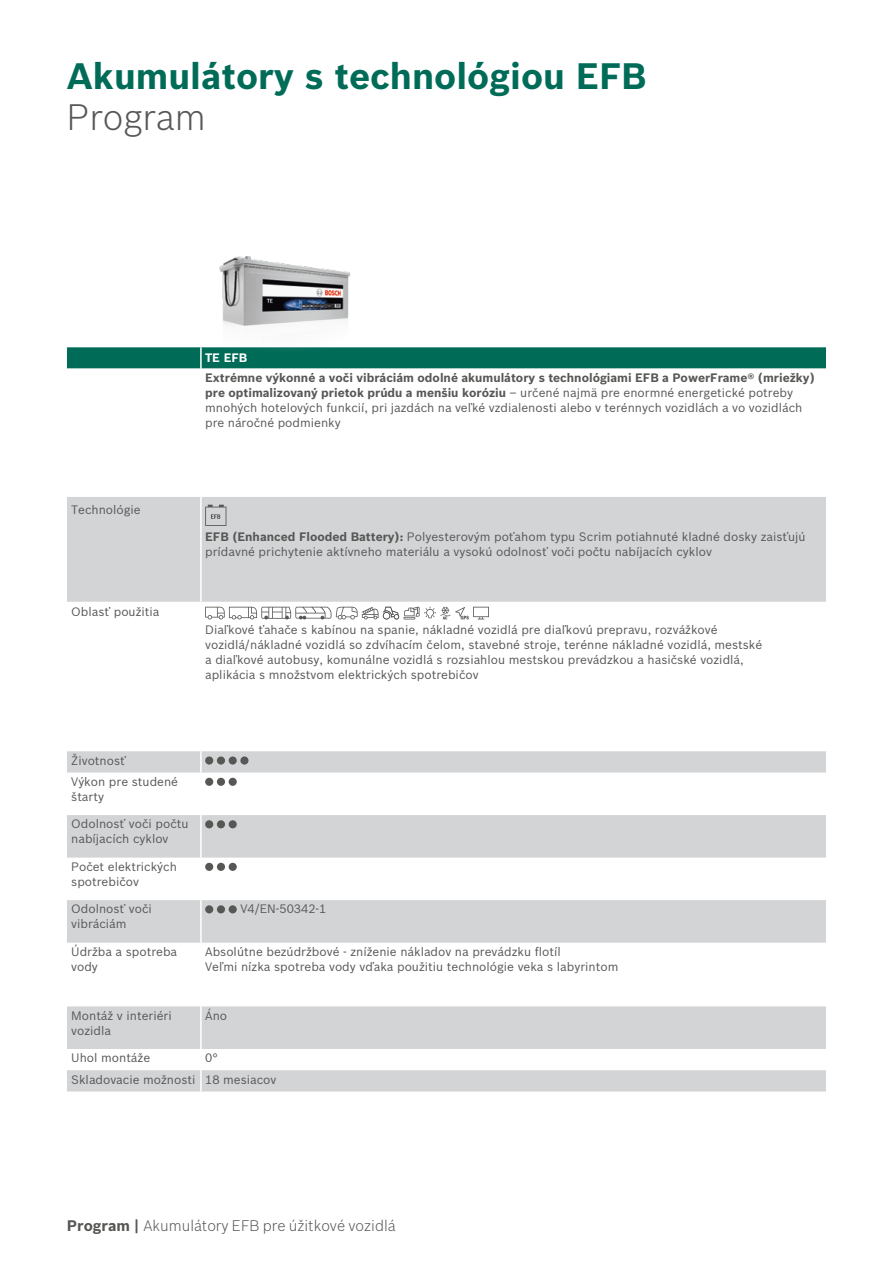
<style>
.page{position:relative;width:893px;height:1263px;background:#fff}
.page>*{position:absolute;margin:0;border:0;box-sizing:border-box;transform-origin:0 0}
.t1{font:700 36px "Bosch Sans";color:#006c58}
.t2{font:300 36px "Bosch Sans";color:#575756}
.t3{font:300 15px "Bosch Sans";color:#575756}
.t4{font:12px/15px "Bosch Sans";color:#575756}
.t5{font:700 12px "Bosch Sans";color:#fff}
.s1{font-weight:700}
</style>
<div class="page">
<svg style="left:67px;top:347px;width:759px;height:22px"></svg>
<svg style="left:67px;top:497px;width:759px;height:594px"></svg>
<div style="left:67px;top:815px;width:759px;height:43px;background:#d3d4d6"></div>
<hr style="left:200px;top:347px;width:2px;height:22px;background:#fff">
<hr style="left:200px;top:497px;width:2px;height:105px;background:#fff">
<hr style="left:67px;top:602px;width:134px;height:1px;background:#fff">
<hr style="left:200px;top:603px;width:2px;height:148px;background:#fff">
<hr style="left:201px;top:602px;width:625px;height:1px;background:#fff">
<hr style="left:200px;top:751px;width:2px;height:21px;background:#fff">
<hr style="left:200px;top:772px;width:2px;height:43px;background:#fff">
<hr style="left:200px;top:815px;width:2px;height:43px;background:#fff">
<hr style="left:200px;top:858px;width:2px;height:42px;background:#fff">
<hr style="left:200px;top:900px;width:2px;height:43px;background:#fff">
<hr style="left:200px;top:943px;width:2px;height:63px;background:#fff">
<hr style="left:200px;top:1006px;width:2px;height:43px;background:#fff">
<hr style="left:200px;top:1049px;width:2px;height:21px;background:#fff">
<hr style="left:200px;top:1070px;width:2px;height:21px;background:#fff">
<svg style="left:205px;top:505px;width:21px;height:21px"></svg>
<svg style="left:205px;top:607px;width:284px;height:12px"></svg>
<div style="left:205px;top:756px;width:8px;height:9px;background:#575756;border-radius:50%"></div>
<div style="left:217px;top:756px;width:8px;height:9px;background:#575756;border-radius:50%"></div>
<div style="left:229px;top:756px;width:8px;height:9px;background:#575756;border-radius:50%"></div>
<div style="left:240px;top:756px;width:8px;height:9px;background:#575756;border-radius:50%"></div>
<div style="left:205px;top:778px;width:8px;height:8px;background:#575756;border-radius:50%"></div>
<div style="left:217px;top:778px;width:8px;height:8px;background:#575756;border-radius:50%"></div>
<div style="left:229px;top:778px;width:8px;height:8px;background:#575756;border-radius:50%"></div>
<div style="left:205px;top:820px;width:8px;height:8px;background:#575756;border-radius:50%"></div>
<div style="left:217px;top:820px;width:8px;height:8px;background:#575756;border-radius:50%"></div>
<div style="left:229px;top:820px;width:8px;height:8px;background:#575756;border-radius:50%"></div>
<div style="left:205px;top:863px;width:8px;height:8px;background:#575756;border-radius:50%"></div>
<div style="left:217px;top:863px;width:8px;height:8px;background:#575756;border-radius:50%"></div>
<div style="left:229px;top:863px;width:8px;height:8px;background:#575756;border-radius:50%"></div>
<div style="left:205px;top:905px;width:8px;height:8px;background:#575756;border-radius:50%"></div>
<div style="left:217px;top:905px;width:8px;height:8px;background:#575756;border-radius:50%"></div>
<div style="left:229px;top:905px;width:8px;height:8px;background:#575756;border-radius:50%"></div>
<img style="left:218px;top:256px;width:144px;height:95px">
<p class="t1" style="left:67px;top:49px;width:581px">Akumulátory s technológiou EFB</p>
<p class="t2" style="left:67px;top:92px;width:140px">Program</p>
<p class="t4" style="left:71px;top:501px;width:71px">Technológie</p>
<p class="t4" style="left:71px;top:603px;width:90px">Oblasť použitia</p>
<p class="t5" style="left:205px;top:349px;width:44px">TE EFB</p>
<p class="t4" style="left:205px;top:369px;width:611px"><span class="s1">Extrémne výkonné a voči vibráciám odolné akumulátory s technológiami EFB a PowerFrame® (mriežky) pre optimalizovaný prietok prúdu a menšiu koróziu</span> – určené najmä pre enormné energetické potreby mnohých hotelových funkcií, pri jazdách na veľké vzdialenosti alebo v terénnych vozidlách a vo vozidlách pre náročné podmienky</p>
<p class="t4" style="left:205px;top:528px;width:602px"><span class="s1">EFB (Enhanced Flooded Battery):</span> Polyesterovým poťahom typu Scrim potiahnuté kladné dosky zaisťujú prídavné prichytenie aktívneho materiálu a vysokú odolnosť voči počtu nabíjacích cyklov</p>
<p class="t4" style="left:205px;top:622px;width:559px">Diaľkové ťahače s kabínou na spanie, nákladné vozidlá pre diaľkovú prepravu, rozvážkové vozidlá/nákladné vozidlá so zdvíhacím čelom, stavebné stroje, terénne nákladné vozidlá, mestské a diaľkové autobusy, komunálne vozidlá s rozsiahlou mestskou prevádzkou a hasičské vozidlá, aplikácia s množstvom elektrických spotrebičov</p>
<p class="t4" style="left:71px;top:752px;width:56px">Životnosť</p>
<p class="t4" style="left:71px;top:773px;width:108px">Výkon pre studené štarty</p>
<p class="t4" style="left:71px;top:816px;width:119px">Odolnosť voči počtu nabíjacích cyklov</p>
<p class="t4" style="left:71px;top:858px;width:107px">Počet elektrických spotrebičov</p>
<p class="t4" style="left:71px;top:901px;width:82px">Odolnosť voči vibráciám</p>
<p class="t4" style="left:240px;top:901px;width:88px">V4/EN-50342-1</p>
<p class="t4" style="left:71px;top:943px;width:107px">Údržba a spotreba vody</p>
<p class="t4" style="left:205px;top:943px;width:357px">Absolútne bezúdržbové - zníženie nákladov na prevádzku flotíl</p>
<p class="t4" style="left:205px;top:958px;width:415px">Veľmi nízka spotreba vody vďaka použitiu technológie veka s labyrintom</p>
<p class="t4" style="left:71px;top:1007px;width:102px">Montáž v interiéri vozidla</p>
<p class="t4" style="left:205px;top:1007px;width:24px">Áno</p>
<p class="t4" style="left:71px;top:1049px;width:80px">Uhol montáže</p>
<p class="t4" style="left:205px;top:1049px;width:14px">0°</p>
<p class="t4" style="left:71px;top:1071px;width:126px">Skladovacie možnosti</p>
<p class="t4" style="left:205px;top:1071px;width:73px">18 mesiacov</p>
<p class="t3" style="left:67px;top:1215px;width:330px"><span class="s1">Program |</span> Akumulátory EFB pre úžitkové vozidlá</p>
</div>
